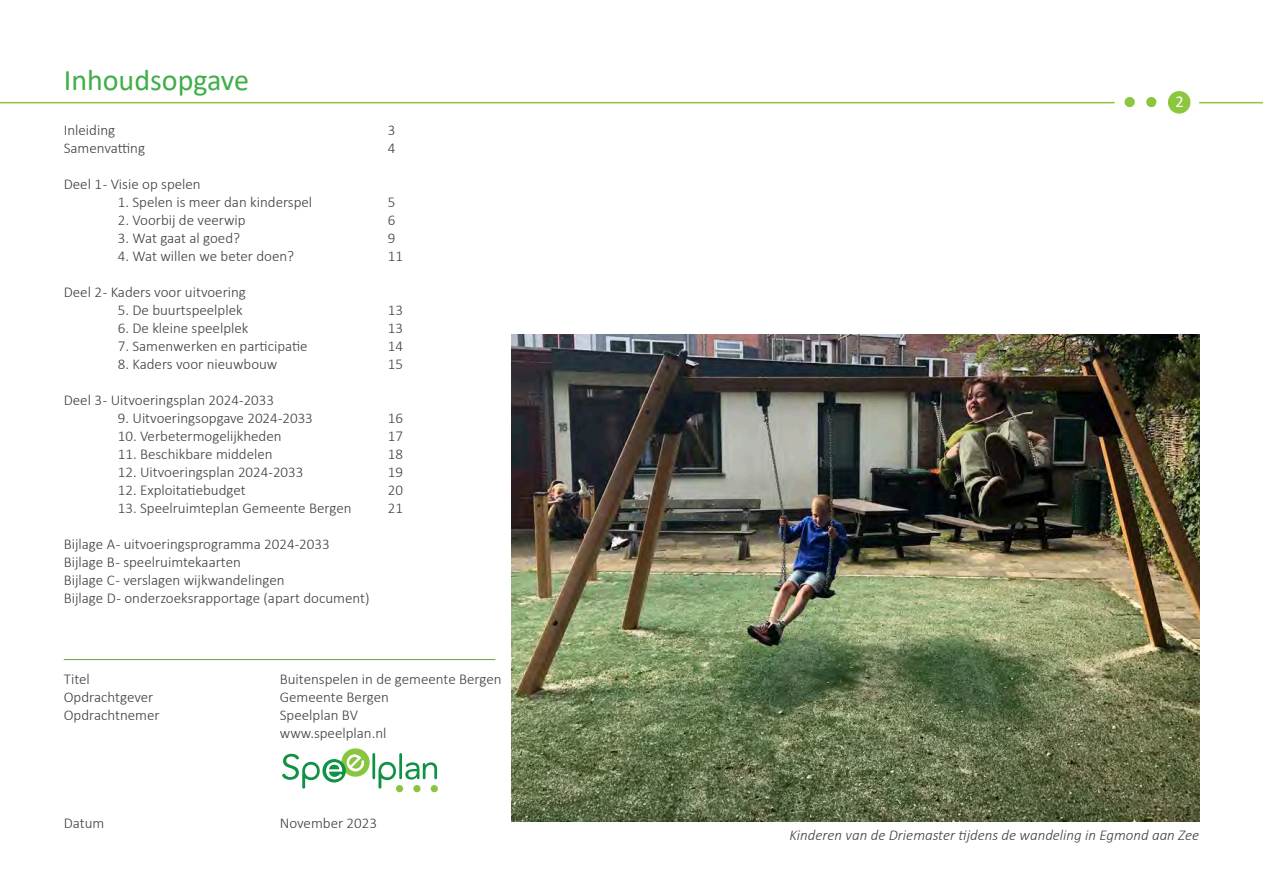
<style>
.page{position:relative;width:1263px;height:893px;background:#fff}
.page>*{position:absolute;margin:0;border:0;box-sizing:border-box;transform-origin:0 0}
.t1{font:30px "Calibri";color:#40ae49}
.t2{font:16.5px "Calibri";color:#fff}
.t3{font:300 15px "Calibri";color:#3e3e3f}
.t4{font:italic 300 15px "Calibri";color:#3e3e3f}
</style>
<div class="page">
<hr style="left:1199px;top:102px;width:64px;height:1px;background:#8bc53f">
<hr style="left:0;top:102px;width:1114px;height:1px;background:#8bc53f">
<div style="left:1124px;top:97px;width:11px;height:10px;background:#8bc63e;border-radius:50%"></div>
<div style="left:1146px;top:97px;width:10px;height:10px;background:#8bc63e;border-radius:50%"></div>
<div style="left:1168px;top:91px;width:22px;height:23px;background:#8bc63e;border-radius:50%"></div>
<img style="left:511px;top:334px;width:688px;height:488px">
<svg style="left:282px;top:748px;width:155px;height:41px"></svg>
<div style="left:396px;top:785px;width:7px;height:7px;background:#8ac541;border-radius:50%"></div>
<div style="left:413px;top:785px;width:7px;height:7px;background:#8ac541;border-radius:50%"></div>
<div style="left:431px;top:785px;width:7px;height:7px;background:#8ac541;border-radius:50%"></div>
<hr style="left:64px;top:659px;width:431px;height:1px;background:#70ad46">
<p class="t1" style="left:64px;top:60px;width:187px">Inhoudsopgave</p>
<p class="t3" style="left:64px;top:120px;width:53px">Inleiding</p>
<p class="t3" style="left:388px;top:120px;width:9px">3</p>
<p class="t3" style="left:64px;top:138px;width:83px">Samenvatting</p>
<p class="t3" style="left:388px;top:138px;width:9px">4</p>
<p class="t3" style="left:64px;top:174px;width:138px">Deel 1 - Visie op spelen</p>
<p class="t3" style="left:118px;top:192px;width:196px">1. Spelen is meer dan kinderspel</p>
<p class="t3" style="left:388px;top:192px;width:9px">5</p>
<p class="t3" style="left:118px;top:210px;width:129px">2. Voorbij de veerwip</p>
<p class="t3" style="left:388px;top:210px;width:9px">6</p>
<p class="t3" style="left:118px;top:228px;width:124px">3. Wat gaat al goed?</p>
<p class="t3" style="left:388px;top:228px;width:9px">9</p>
<p class="t3" style="left:118px;top:246px;width:178px">4. Wat willen we beter doen?</p>
<p class="t3" style="left:388px;top:246px;width:17px">11</p>
<p class="t3" style="left:64px;top:282px;width:184px">Deel 2 - Kaders voor uitvoering</p>
<p class="t3" style="left:118px;top:300px;width:126px">5. De buurtspeelplek</p>
<p class="t3" style="left:388px;top:300px;width:17px">13</p>
<p class="t3" style="left:118px;top:318px;width:132px">6. De kleine speelplek</p>
<p class="t3" style="left:388px;top:318px;width:17px">13</p>
<p class="t3" style="left:118px;top:336px;width:191px">7. Samenwerken en participatie</p>
<p class="t3" style="left:388px;top:336px;width:17px">14</p>
<p class="t3" style="left:118px;top:354px;width:161px">8. Kaders voor nieuwbouw</p>
<p class="t3" style="left:388px;top:354px;width:17px">15</p>
<p class="t3" style="left:64px;top:390px;width:212px">Deel 3- Uitvoeringsplan 2024-2033</p>
<p class="t3" style="left:118px;top:408px;width:197px">9. Uitvoeringsopgave 2024-2033</p>
<p class="t3" style="left:388px;top:408px;width:17px">16</p>
<p class="t3" style="left:118px;top:426px;width:165px">10. Verbetermogelijkheden</p>
<p class="t3" style="left:388px;top:426px;width:17px">17</p>
<p class="t3" style="left:118px;top:444px;width:156px">11. Beschikbare middelen</p>
<p class="t3" style="left:388px;top:444px;width:17px">18</p>
<p class="t3" style="left:118px;top:462px;width:187px">12. Uitvoeringsplan 2024-2033</p>
<p class="t3" style="left:388px;top:462px;width:17px">19</p>
<p class="t3" style="left:118px;top:480px;width:129px">12. Exploitatiebudget</p>
<p class="t3" style="left:388px;top:480px;width:17px">20</p>
<p class="t3" style="left:118px;top:498px;width:235px">13. Speelruimteplan Gemeente Bergen</p>
<p class="t3" style="left:388px;top:498px;width:17px">21</p>
<p class="t3" style="left:64px;top:534px;width:267px">Bijlage A- uitvoeringsprogramma 2024-2033</p>
<p class="t3" style="left:64px;top:552px;width:179px">Bijlage B - speelruimtekaarten</p>
<p class="t3" style="left:64px;top:570px;width:222px">Bijlage C - verslagen wijkwandelingen</p>
<p class="t3" style="left:64px;top:588px;width:307px">Bijlage D- onderzoeksrapportage (apart document)</p>
<p class="t3" style="left:64px;top:670px;width:28px">Titel</p>
<p class="t3" style="left:280px;top:670px;width:223px">Buitenspelen in de gemeente Bergen</p>
<p class="t3" style="left:64px;top:688px;width:91px">Opdrachtgever</p>
<p class="t3" style="left:280px;top:688px;width:111px">Gemeente Bergen</p>
<p class="t3" style="left:64px;top:706px;width:97px">Opdrachtnemer</p>
<p class="t3" style="left:280px;top:706px;width:80px">Speelplan BV</p>
<p class="t3" style="left:280px;top:724px;width:108px">www.speelplan.nl</p>
<p class="t3" style="left:64px;top:814px;width:42px">Datum</p>
<p class="t3" style="left:280px;top:814px;width:99px">November 2023</p>
<p class="t2" style="left:1175px;top:90px;width:10px">2</p>
<p class="t4" style="left:789px;top:826px;width:411px">Kinderen van de Driemaster tijdens de wandeling in Egmond aan Zee</p>
</div>
